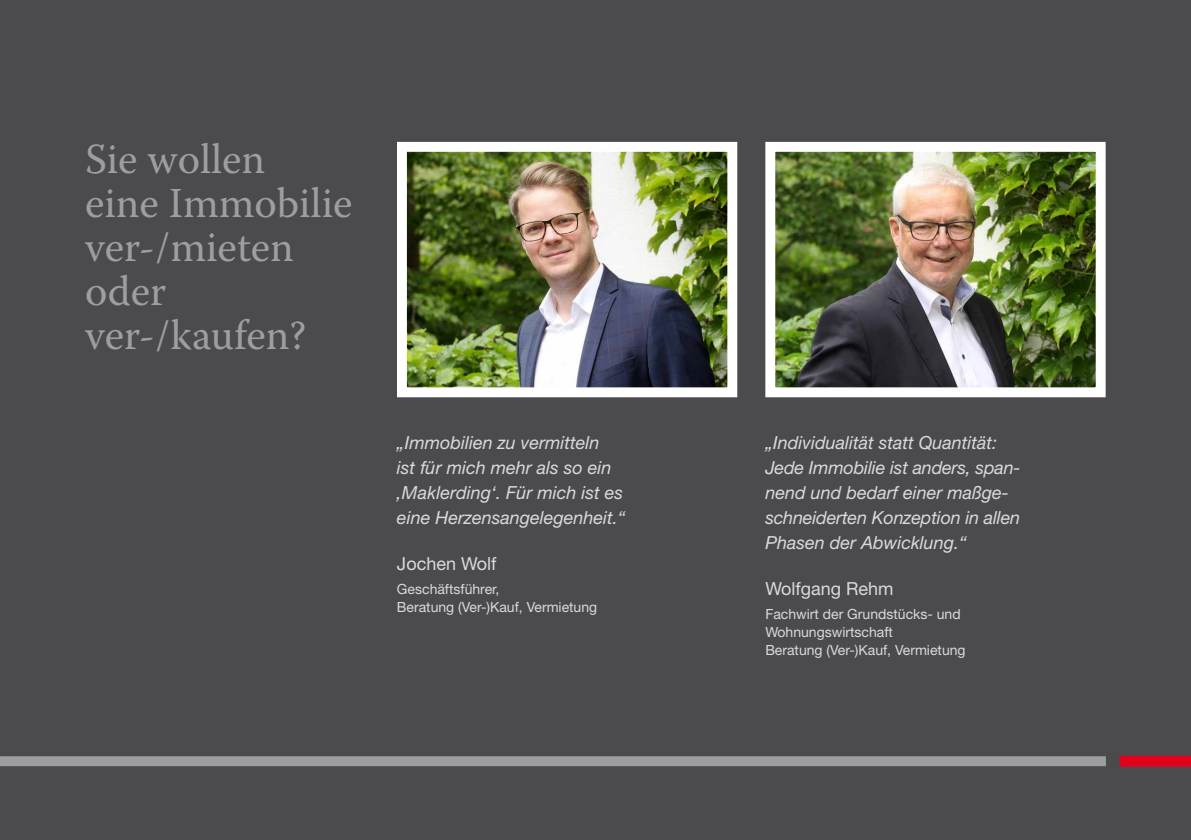
<style>
.page{position:relative;width:1191px;height:840px;background:#fff}
.page>*{position:absolute;margin:0;border:0;box-sizing:border-box;transform-origin:0 0}
.t1{font:42.6px/44px "Warnock Pro";color:#9c9e9f}
.t2{font:italic 18px/25px "Helvetica Neue LT Pro";color:#d9dadb}
.t3{font:18px "Helvetica Neue LT Pro";color:#d9dadb}
.t4{font:14px/18px "Helvetica Neue LT Pro";color:#d9dadb}
</style>
<div class="page">
<div style="left:0;top:0;width:1191px;height:839px;background:#4b4b4d"></div>
<div style="left:0;top:755px;width:1106px;height:10px;background:#9c9e9f"></div>
<img style="left:397px;top:141px;width:341px;height:257px">
<img style="left:765px;top:141px;width:341px;height:257px">
<svg style="left:1120px;top:755px;width:71px;height:10px"></svg>
<h1 class="t1" style="left:85px;top:136px;width:269px">Sie wollen<br>eine Immobilie ver-/mieten oder ver-/kaufen?</h1>
<p class="t2" style="left:397px;top:429px;width:230px">„Immobilien zu vermitteln<br>ist für mich mehr als so ein ‚Maklerding‘. Für mich ist es eine Herzensangelegenheit.“</p>
<p class="t3" style="left:397px;top:552px;width:101px">Jochen Wolf</p>
<p class="t4" style="left:397px;top:579px;width:202px">Geschäftsführer,<br>Beratung (Ver-)Kauf, Vermietung</p>
<p class="t2" style="left:765px;top:429px;width:257px">„Individualität statt Quantität:<br>Jede Immobilie ist anders, span&shy;nend und bedarf einer maßge&shy;schneiderten Konzeption in allen<br>Phasen der Abwicklung.“</p>
<p class="t3" style="left:765px;top:577px;width:129px">Wolfgang Rehm</p>
<p class="t4" style="left:765px;top:604px;width:202px">Fachwirt der Grundstücks- und<br>Wohnungswirtschaft<br>Beratung (Ver-)Kauf, Vermietung</p>
</div>
